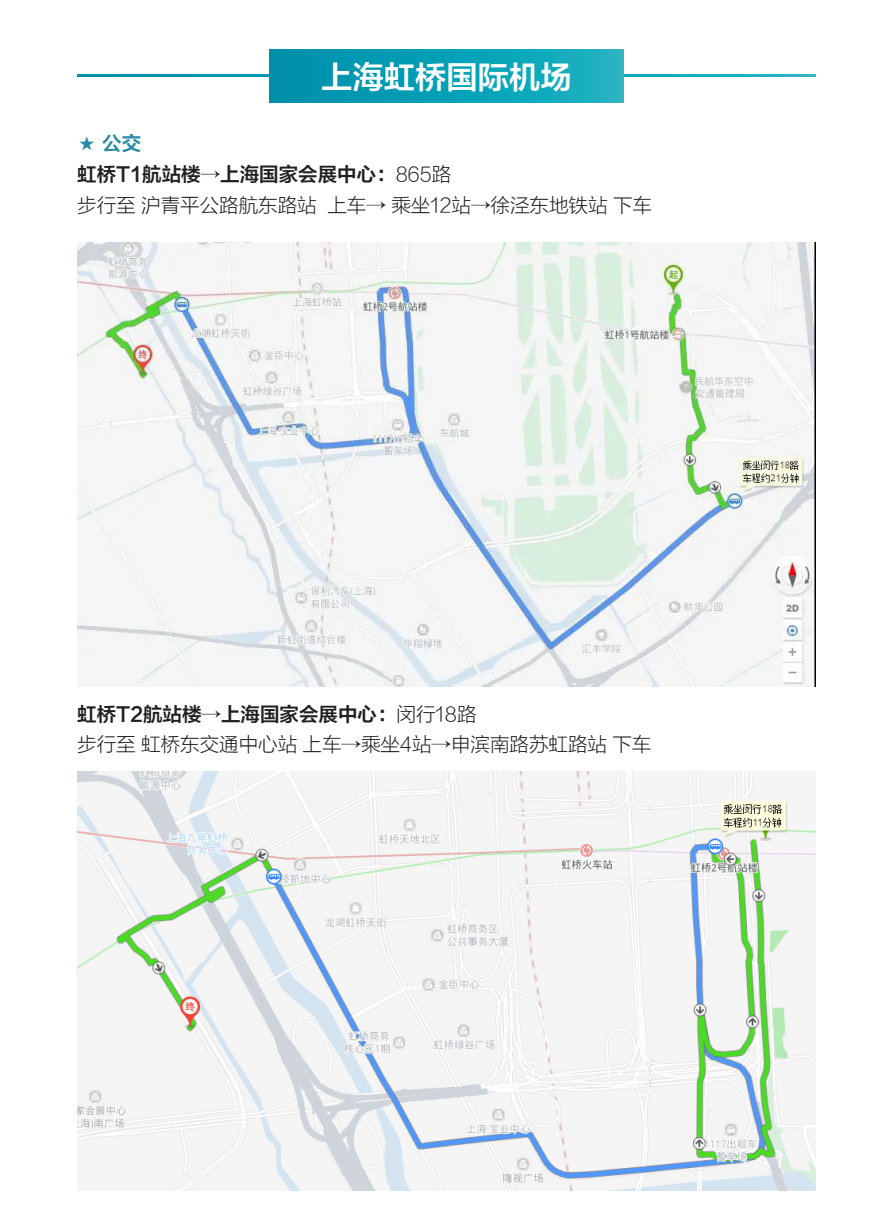
<style>
.page{position:relative;width:893px;height:1212px;background:#fff}
.page>*{position:absolute;margin:0;border:0;box-sizing:border-box;transform-origin:0 0}
.t1{font:31.35px "FZLTZCHK GBK1 0";color:#fff}
.t2{font:19.5px "Lantinghei SC Extralight";color:#231f20}
.t3{font:19.5px/30.6px "FZLTZCHK GBK1 0";color:#231f20}
.s1{color:#2789a5}
.s2{font-family:"Lantinghei SC Extralight"}
</style>
<div class="page">
<svg style="left:77px;top:75px;width:739px;height:2px"></svg>
<svg style="left:270px;top:49px;width:353px;height:54px;background:#08a0b6"></svg>
<img style="left:77px;top:243px;width:739px;height:443px">
<img style="left:77px;top:771px;width:739px;height:419px">
<h1 class="t1" style="left:321px;top:59px;width:252px">上海虹桥国际机场</h1>
<p class="t3" style="left:77px;top:129px;width:375px"><span class="s1">★ 公交<br></span>虹桥T1航站楼→上海国家会展中心：<span class="s2">865路</span></p>
<p class="t2" style="left:77px;top:194px;width:576px">步行至 沪青平公路航东路站 上车→ 乘坐12站→徐泾东地铁站 下车</p>
<p class="t3" style="left:77px;top:699px;width:401px">虹桥T2航站楼→上海国家会展中心：<span class="s2">闵行18路</span></p>
<p class="t2" style="left:77px;top:734px;width:576px">步行至 虹桥东交通中心站 上车→乘坐4站→申滨南路苏虹路站 下车</p>
</div>
